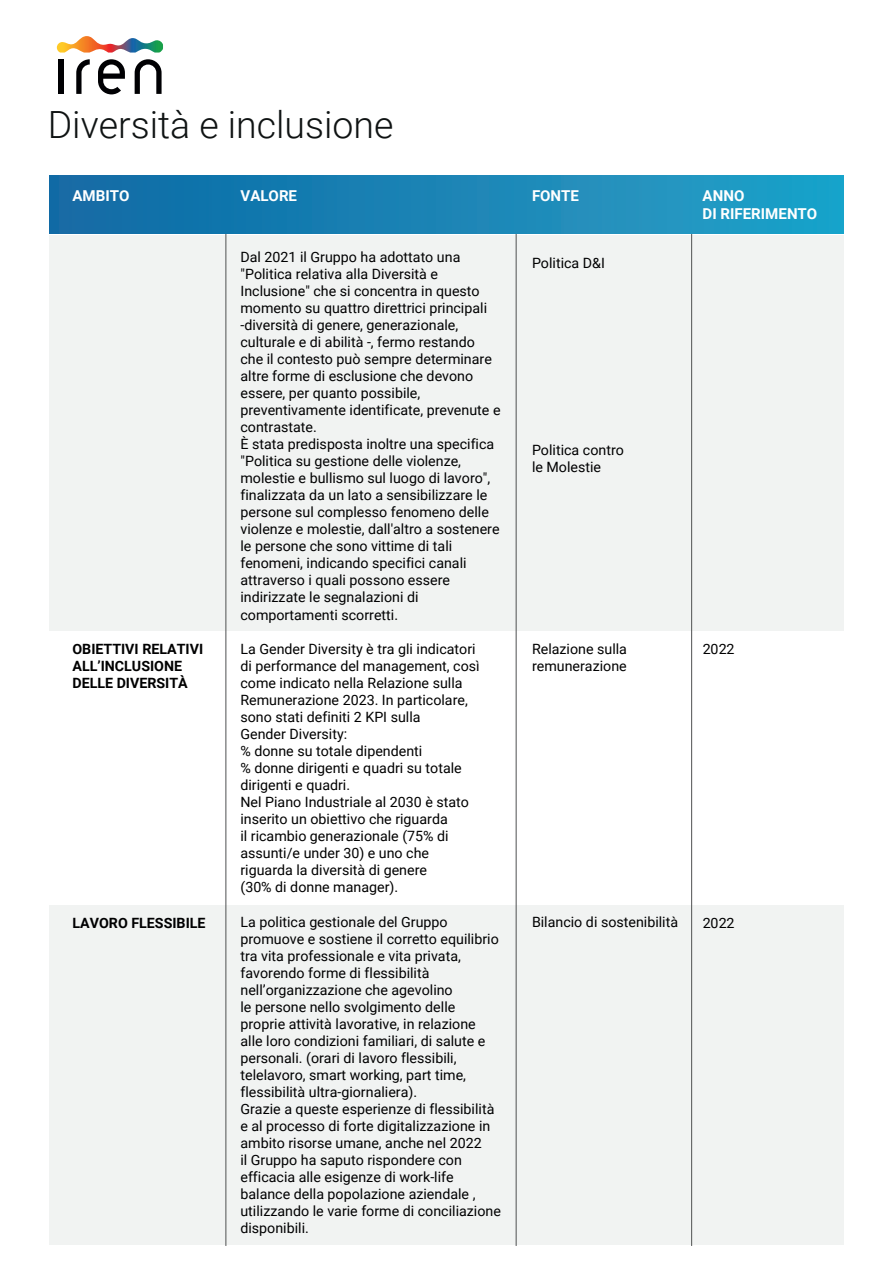
<style>
.page{position:relative;width:893px;height:1263px;background:#fff}
.page>*{position:absolute;margin:0;border:0;box-sizing:border-box;transform-origin:0 0}
.t1{font:300 37.5px "Roboto";color:#0f1313}
.t2{font:700 15px/18px "Roboto";color:#fff}
.t3{font:14.25px/17px "Roboto";color:#000001}
.t4{font:700 14.25px/17px "Roboto";color:#000001}
</style>
<div class="page">
<div style="left:49px;top:906px;width:794px;height:339px;background:#f1f3f2"></div>
<svg style="left:135px;top:59px;width:27px;height:35px"></svg>
<div style="left:59px;top:60px;width:5px;height:34px;background:#000003"></div>
<svg style="left:76px;top:59px;width:14px;height:35px"></svg>
<svg style="left:98px;top:59px;width:27px;height:35px"></svg>
<svg style="left:57px;top:36px;width:106px;height:17px"></svg>
<div style="left:49px;top:235px;width:794px;height:396px;background:#f1f3f2"></div>
<hr style="left:691px;top:223px;width:1px;height:1023px;background:#4f5152">
<hr style="left:516px;top:223px;width:1px;height:1023px;background:#4f5152">
<hr style="left:226px;top:223px;width:1px;height:1023px;background:#4f5152">
<div style="left:49px;top:175px;width:795px;height:59px;background:linear-gradient(to right,#1169a4,#22a2c9)"></div>
<h1 class="t1" style="left:48px;top:98px;width:347px">Diversità e inclusione</h1>
<p class="t2" style="left:72px;top:186px;width:59px">AMBITO</p>
<p class="t2" style="left:240px;top:186px;width:58px">VALORE</p>
<p class="t2" style="left:532px;top:186px;width:49px">FONTE</p>
<p class="t2" style="left:703px;top:186px;width:116px">ANNO<br>DI RIFERIMENTO</p>
<p class="t3" style="left:532px;top:254px;width:74px">Politica D&amp;I</p>
<p class="t3" style="left:240px;top:248px;width:262px">Dal 2021 il Gruppo ha adottato una "Politica relativa alla Diversità e Inclusione" che si concentra in questo momento su quattro direttrici principali -diversità di genere, generazionale, culturale e di abilità -, fermo restando che il contesto può sempre determinare altre forme di esclusione che devono essere, per quanto possibile, preventivamente identificate, prevenute e contrastate.<br>È stata predisposta inoltre una specifica "Politica su gestione delle violenze, molestie e bullismo sul luogo di lavoro", finalizzata da un lato a sensibilizzare le persone sul complesso fenomeno delle violenze e molestie, dall'altro a sostenere le persone che sono vittime di tali fenomeni, indicando specifici canali attraverso i quali possono essere indirizzate le segnalazioni di comportamenti scorretti.</p>
<p class="t3" style="left:532px;top:441px;width:93px">Politica contro le Molestie</p>
<p class="t4" style="left:72px;top:639px;width:132px">OBIETTIVI RELATIVI<br>ALL’INCLUSIONE<br>DELLE DIVERSITÀ</p>
<p class="t3" style="left:532px;top:639px;width:97px">Relazione sulla remunerazione</p>
<p class="t3" style="left:703px;top:639px;width:34px">2022</p>
<p class="t3" style="left:240px;top:639px;width:241px">La Gender Diversity è tra gli indicatori di performance del management, così come indicato nella Relazione sulla<br>Remunerazione 2023. In particolare, sono stati definiti 2 KPI sulla<br>Gender Diversity:<br>% donne su totale dipendenti<br>% donne dirigenti e quadri su totale dirigenti e quadri.<br>Nel Piano Industriale al 2030 è stato inserito un obiettivo che riguarda<br>il ricambio generazionale (75% di assunti/e under 30) e uno che riguarda la diversità di genere<br>(30% di donne manager).</p>
<p class="t3" style="left:240px;top:912px;width:262px">La politica gestionale del Gruppo promuove e sostiene il corretto equilibrio tra vita professionale e vita privata, favorendo forme di flessibilità nell’organizzazione che agevolino<br>le persone nello svolgimento delle proprie attività lavorative, in relazione alle loro condizioni familiari, di salute e personali. (orari di lavoro flessibili, telelavoro, smart working, part time, flessibilità ultra-giornaliera).<br>Grazie a queste esperienze di flessibilità e al processo di forte digitalizzazione in ambito risorse umane, anche nel 2022<br>il Gruppo ha saputo rispondere con efficacia alle esigenze di work-life balance della popolazione aziendale , utilizzando le varie forme di conciliazione disponibili.</p>
<p class="t3" style="left:532px;top:912px;width:148px">Bilancio di sostenibilità</p>
<p class="t4" style="left:72px;top:914px;width:135px">LAVORO FLESSIBILE</p>
<p class="t3" style="left:703px;top:914px;width:34px">2022</p>
</div>
